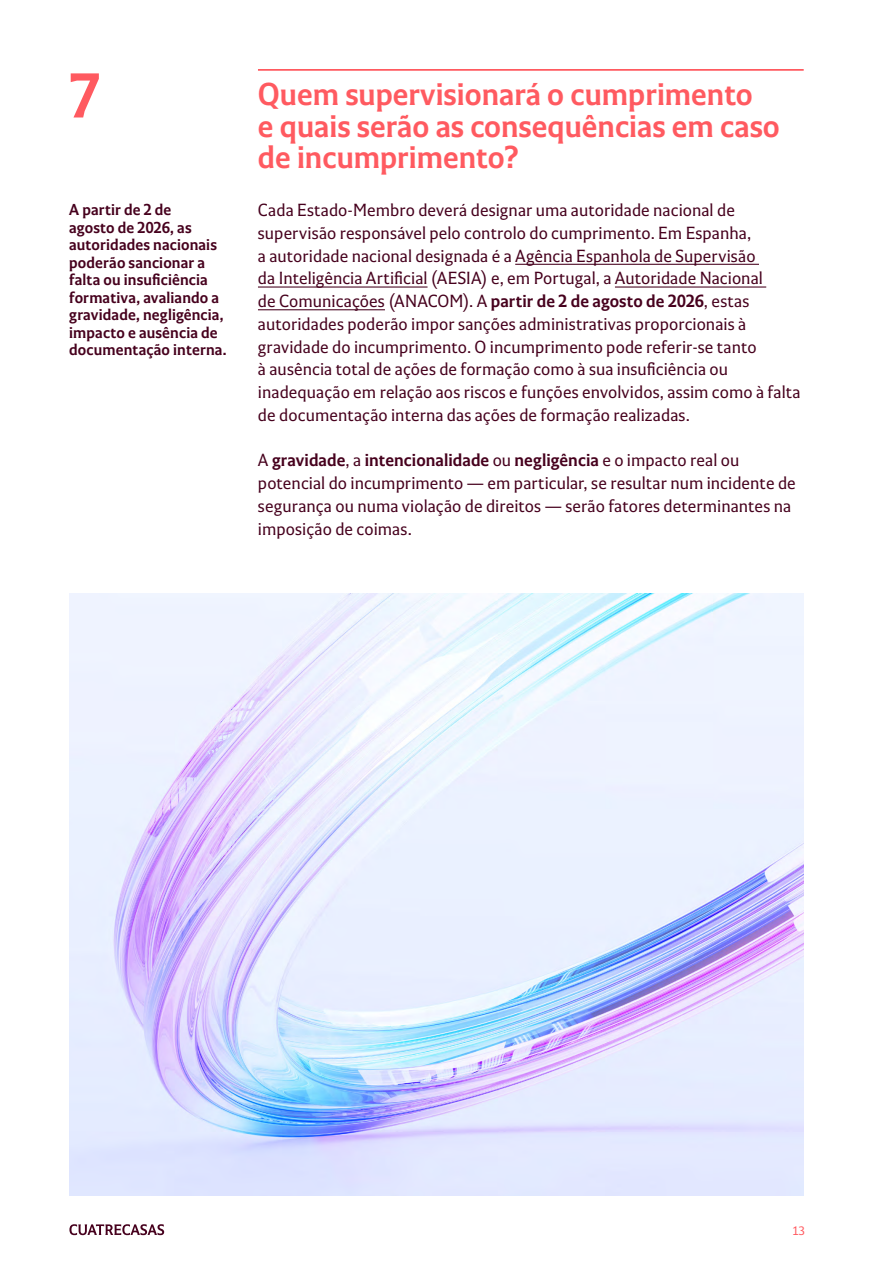
<style>
.page{position:relative;width:893px;height:1265px;background:#fff}
.page>*{position:absolute;margin:0;border:0;box-sizing:border-box;transform-origin:0 0}
.t1{font:700 63px "Cuatrecasas Text";color:#ff5a60}
.t2{font:700 31.5px/31.5px "Cuatrecasas Text";color:#ff5a60}
.t3{font:17.5px/22.8px "Cuatrecasas Text";letter-spacing:.005em;color:#46001d}
.t4{font:700 15.75px/17.5px "Cuatrecasas Text";letter-spacing:.01em;color:#46001d}
.t5{font:12.25px "Cuatrecasas Text";color:#ff5a60}
.s1{font-weight:700}
</style>
<div class="page">
<svg style="left:69px;top:1224px;width:95px;height:11px"></svg>
<hr style="left:258px;top:69px;width:546px;height:2px;background:#ff5a60">
<hr style="left:515px;top:264px;width:244px;height:1px;background:#46001d">
<hr style="left:258px;top:286px;width:170px;height:2px;background:#46001d">
<hr style="left:615px;top:286px;width:151px;height:2px;background:#46001d">
<hr style="left:258px;top:309px;width:127px;height:1px;background:#46001d">
<img style="left:69px;top:594px;width:734px;height:602px">
<h1 class="t1" style="left:69px;top:61px;width:33px">7</h1>
<p class="t4" style="left:69px;top:202px;width:159px">A partir de 2 de<br>agosto de 2026, as autoridades nacionais poderão sancionar a falta ou insuficiência formativa, avaliando a gravidade, negligência, impacto e ausência de documentação interna.</p>
<h2 class="t2" style="left:258px;top:81px;width:523px">Quem supervisionará o cumprimento<br>e quais serão as consequências em caso de incumprimento?</h2>
<p class="t3" style="left:258px;top:199px;width:544px">Cada Estado-Membro deverá designar uma autoridade nacional de supervisão responsável pelo controlo do cumprimento. Em Espanha,<br>a autoridade nacional designada é a Agência Espanhola de Supervisão<br>da Inteligência Artificial (AESIA) e, em Portugal, a Autoridade Nacional<br>de Comunicações (ANACOM). A <span class="s1">partir de 2 de agosto de 2026</span>, estas autoridades poderão impor sanções administrativas proporcionais à gravidade do incumprimento. O incumprimento pode referir-se tanto<br>à ausência total de ações de formação como à sua insuficiência ou inadequação em relação aos riscos e funções envolvidos, assim como à falta de documentação interna das ações de formação realizadas.</p>
<p class="t3" style="left:258px;top:450px;width:539px">A <span class="s1">gravidade</span>, a <span class="s1">intencionalidade</span> ou <span class="s1">negligência</span> e o impacto real ou potencial do incumprimento — em particular, se resultar num incidente de segurança ou numa violação de direitos — serão fatores determinantes na imposição de coimas.</p>
<p class="t5" style="left:793px;top:1224px;width:14px">13</p>
</div>
